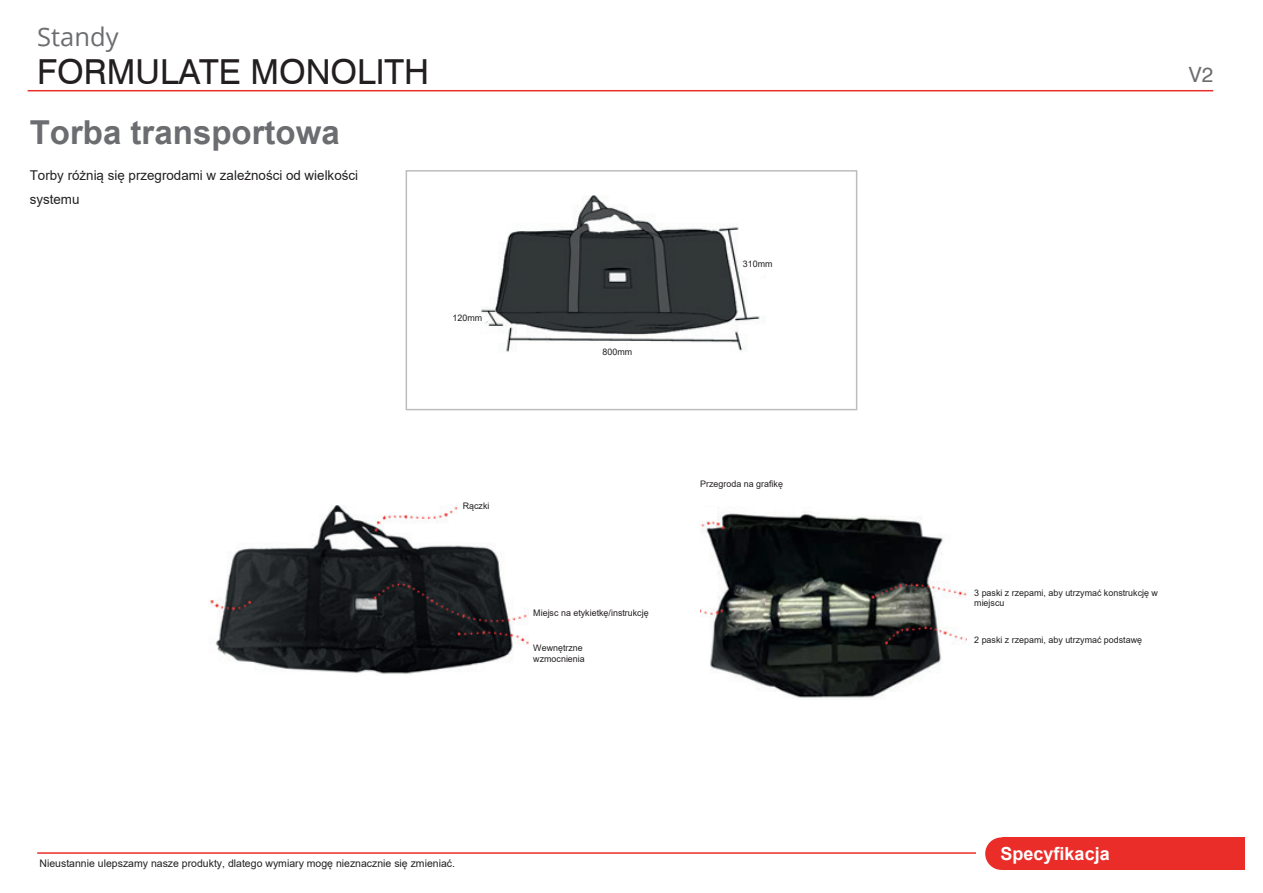
<style>
.page{position:relative;width:1263px;height:893px;background:#fff}
.page>*{position:absolute;margin:0;border:0;box-sizing:border-box;transform-origin:0 0}
.t1{font:34.5px "Swiss 721 BT";color:#231f20}
.Red_Bullets{font:700 33px "Arial";color:#6c6d70}
.t2{font:25.5px "Open Sans";color:#6c6d70}
.t3{font:21px "Swiss 721 BT";color:#6c6d70}
.t4{font:700 18px "Arial";color:#fff}
.Red_Bullets-2{font:13.5px/24px "Arial";color:#231f20}
.t5{font:10.5px "Arial";color:#231f20}
.Red_Bullets-3{font:9px/10.8px "Arial";color:#231f20}
</style>
<div class="page">
<hr style="left:28px;top:90px;width:1185px;height:1px;background:#ea2d29">
<div style="left:985px;top:837px;width:33px;height:33px;background:#ea2d29;border-radius:50%"></div>
<div style="left:1002px;top:837px;width:243px;height:33px;background:#ea2d29"></div>
<hr style="left:37px;top:852px;width:939px;height:2px;background:#ea2d29">
<img style="left:210px;top:506px;width:319px;height:168px">
<img style="left:701px;top:506px;width:265px;height:192px">
<div style="left:687px;top:507px;width:30px;height:13px;background:#fff"></div>
<img style="left:465px;top:195px;width:295px;height:157px">
<div style="left:466px;top:314px;width:23px;height:9px;background:#fff;border-radius:50%"></div>
<div style="left:599px;top:342px;width:27px;height:9px;background:#fff;border-radius:50%"></div>
<div style="left:739px;top:261px;width:27px;height:18px;background:#fff;border-radius:50%"></div>
<div style="left:406px;top:170px;width:451px;height:240px;border:2px solid #bcbdc0"></div>
<p class="t2" style="left:37px;top:19px;width:83px">Standy</p>
<p class="t1" style="left:37px;top:50px;width:394px">FORMULATE MONOLITH</p>
<p class="Red_Bullets" style="left:30px;top:109px;width:311px">Torba transportowa</p>
<p class="Red_Bullets-2" style="left:30px;top:164px;width:330px">Torby różnią się przegrodami w zależności od wielkości systemu</p>
<p class="Red_Bullets-3" style="left:453px;top:312px;width:31px">120mm</p>
<p class="Red_Bullets-3" style="left:603px;top:346px;width:31px">800mm</p>
<p class="Red_Bullets-3" style="left:463px;top:500px;width:28px">Rączki</p>
<p class="Red_Bullets-3" style="left:533px;top:607px;width:117px">Miejsc na etykietkę/instrukcję</p>
<p class="Red_Bullets-3" style="left:533px;top:643px;width:51px">Wewnętrzne</p>
<p class="Red_Bullets-3" style="left:533px;top:654px;width:53px">wzmocnienia</p>
<p class="Red_Bullets-3" style="left:743px;top:258px;width:31px">310mm</p>
<p class="Red_Bullets-3" style="left:700px;top:478px;width:84px">Przegroda na grafikę</p>
<p class="t5" style="left:40px;top:856px;width:417px">Nieustannie ulepszamy nasze produkty, dlatego wymiary mogę nieznacznie się zmieniać.</p>
<p class="t3" style="left:1189px;top:62px;width:26px">V2</p>
<p class="Red_Bullets-3" style="left:974px;top:587px;width:185px">3 paski z rzepami, aby utrzymać konstrukcję w miejscu</p>
<p class="Red_Bullets-3" style="left:974px;top:634px;width:169px">2 paski z rzepami, aby utrzymać podstawę</p>
<p class="t4" style="left:1000px;top:841px;width:111px">Specyfikacja</p>
</div>
